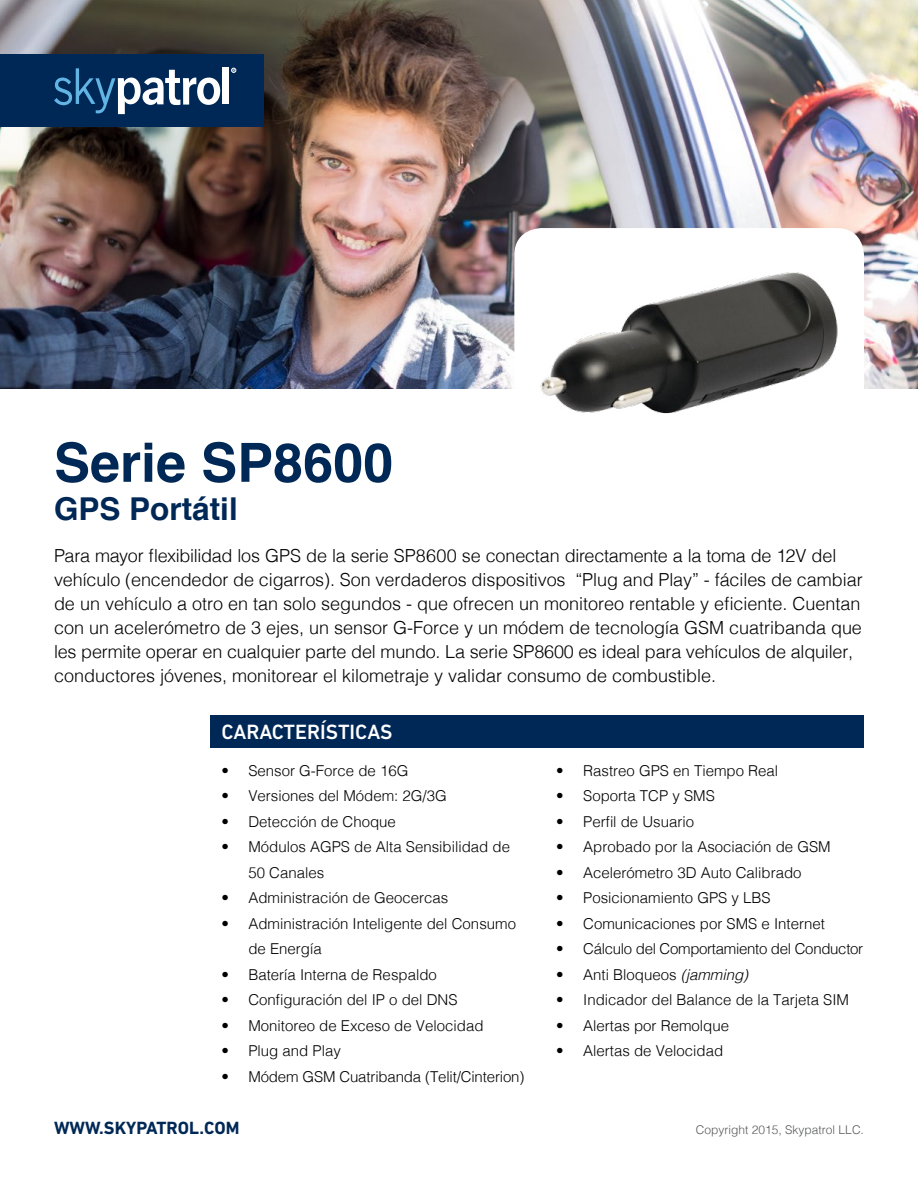
<style>
.page{position:relative;width:918px;height:1188px;background:#fff}
.page>*{position:absolute;margin:0;border:0;box-sizing:border-box;transform-origin:0 0}
.t1{font:700 54px "Helvetica";color:#002856}
.t2{font:700 31.5px "Helvetica";color:#002856}
.t3{font:500 21px "DIN Next LT Pro";color:#fff}
.t4{font:300 18px/24px "Helvetica";color:#000}
.t5{font:700 18px "DIN Next LT Pro";color:#002856}
.t6{font:300 15px/25.5px "Helvetica";color:#000}
.t7{font:300 15px "Helvetica";letter-spacing:-.02em;color:#000}
.t8{font:300 12px "Helvetica";color:#58595b}
.s1{font-style:italic}
</style>
<div class="page">
<img style="left:0;top:0;width:918px;height:389px">
<div style="left:0;top:54px;width:263px;height:72px;background:#002856"></div>
<div style="left:222px;top:68px;width:7px;height:36px;background:#fff"></div>
<svg style="left:54px;top:68px;width:166px;height:46px"></svg>
<svg style="left:231px;top:68px;width:5px;height:5px"></svg>
<div style="left:211px;top:715px;width:653px;height:32px;background:#002856"></div>
<div style="left:514px;top:228px;width:350px;height:254px;background:#fff;border-radius:27px"></div>
<img style="left:514px;top:260px;width:324px;height:154px">
<h1 class="t1" style="left:54px;top:419px;width:341px">Serie SP8600</h1>
<h2 class="t2" style="left:54px;top:483px;width:185px">GPS Portátil</h2>
<p class="t4" style="left:54px;top:542px;width:810px">Para mayor flexibilidad los GPS de la serie SP8600 se conectan directamente a la toma de 12V del vehículo (encendedor de cigarros). Son verdaderos dispositivos “Plug and Play” - fáciles de cambiar de un vehículo a otro en tan solo segundos - que ofrecen un monitoreo rentable y eficiente. Cuentan con un acelerómetro de 3 ejes, un sensor G-Force y un módem de tecnología GSM cuatribanda que les permite operar en cualquier parte del mundo. La serie SP8600 es ideal para vehículos de alquiler, conductores jóvenes, monitorear el kilometraje y validar consumo de combustible.</p>
<h3 class="t3" style="left:221px;top:720px;width:173px">CARACTERÍSTICAS</h3>
<p class="t6" style="left:221px;top:757px;width:189px">• Sensor G-Force de 16G</p>
<p class="t6" style="left:221px;top:782px;width:227px">• Versiones del Módem: 2G/3G</p>
<p class="t6" style="left:221px;top:808px;width:176px">• Detección de Choque</p>
<p class="t6" style="left:248px;top:833px;width:263px;text-indent:-27px">• Módulos AGPS de Alta Sensibilidad de<br>50 Canales</p>
<p class="t6" style="left:221px;top:884px;width:229px">• Administración de Geocercas</p>
<p class="t6" style="left:248px;top:910px;width:269px;text-indent:-27px">• Administración Inteligente del Consumo de Energía</p>
<p class="t6" style="left:221px;top:961px;width:217px">• Batería Interna de Respaldo</p>
<p class="t6" style="left:221px;top:986px;width:238px">• Configuración del IP o del DNS</p>
<p class="t6" style="left:221px;top:1012px;width:264px">• Monitoreo de Exceso de Velocidad</p>
<p class="t6" style="left:221px;top:1037px;width:121px">• Plug and Play</p>
<p class="t6" style="left:221px;top:1063px;width:305px">• Módem GSM Cuatribanda (Telit/Cinterion)</p>
<p class="t6" style="left:556px;top:757px;width:224px">• Rastreo GPS en Tiempo Real</p>
<p class="t6" style="left:556px;top:782px;width:160px">• Soporta TCP y SMS</p>
<p class="t6" style="left:556px;top:808px;width:139px">• Perfil de Usuario</p>
<p class="t6" style="left:556px;top:833px;width:276px">• Aprobado por la Asociación de GSM</p>
<p class="t6" style="left:556px;top:859px;width:247px">• Acelerómetro 3D Auto Calibrado</p>
<p class="t6" style="left:556px;top:884px;width:216px">• Posicionamiento GPS y LBS</p>
<p class="t6" style="left:556px;top:910px;width:270px">• Comunicaciones por SMS e Internet</p>
<p class="t7" style="left:556px;top:936px;width:309px">• Cálculo del Comportamiento del Conductor</p>
<p class="t6" style="left:556px;top:961px;width:194px">• Anti Bloqueos <span class="s1">(jamming)</span></p>
<p class="t6" style="left:556px;top:986px;width:294px">• Indicador del Balance de la Tarjeta SIM</p>
<p class="t6" style="left:556px;top:1012px;width:174px">• Alertas por Remolque</p>
<p class="t6" style="left:556px;top:1037px;width:169px">• Alertas de Velocidad</p>
<p class="t5" style="left:54px;top:1117px;width:187px">WWW.SKYPATROL.COM</p>
<p class="t8" style="left:696px;top:1120px;width:170px">Copyright 2015, Skypatrol LLC.</p>
</div>
